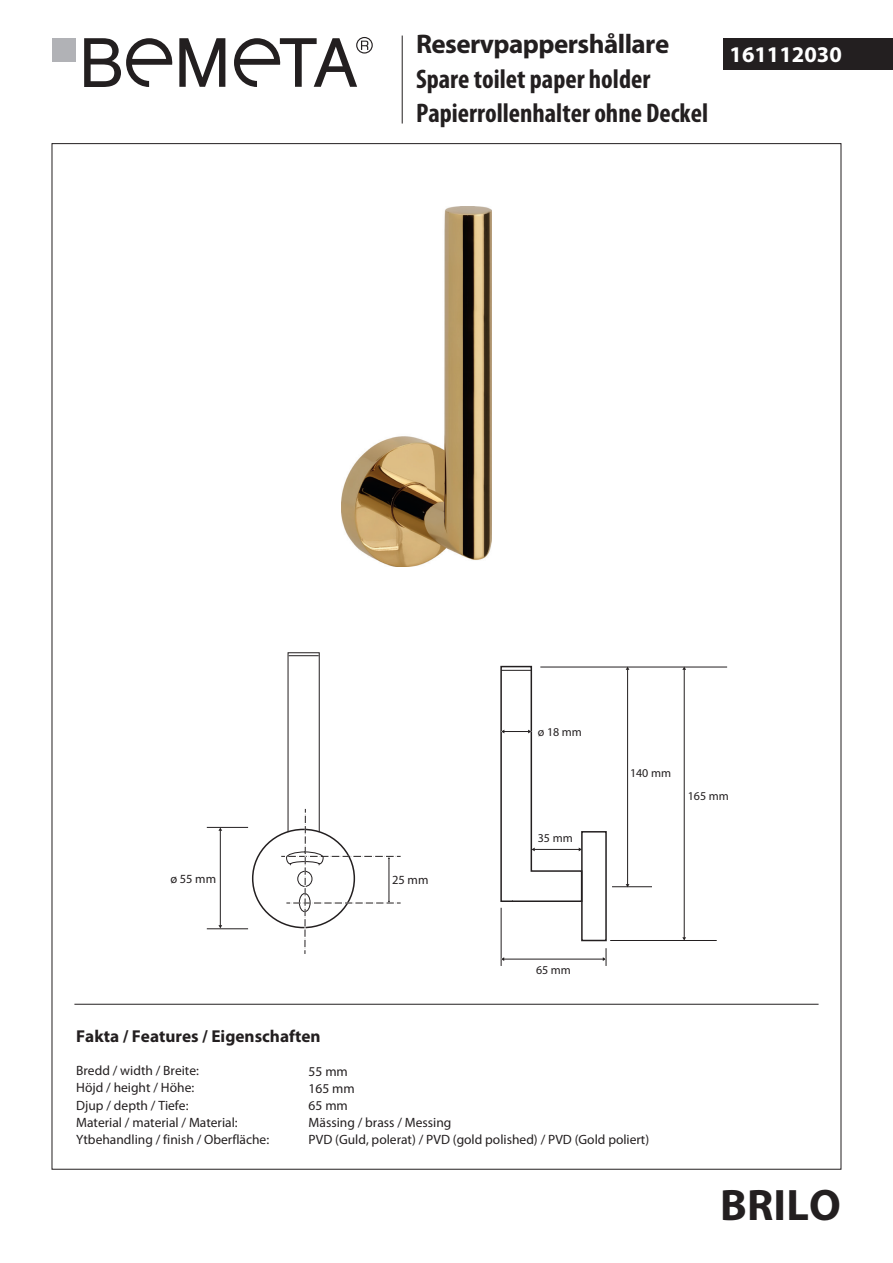
<style>
.page{position:relative;width:893px;height:1263px;background:#fff}
.page>*{position:absolute;margin:0;border:0;box-sizing:border-box;transform-origin:0 0}
.t1{font:700 44.25px "Myriad Pro";letter-spacing:.005em;color:#231f20}
.t2{font:700 condensed 27px/33.6px "Myriad Pro";color:#231f20}
.t3{font:700 27px "Myriad Pro";letter-spacing:-.02em;color:#231f20}
.t4{font:700 22.5px "Myriad Pro";color:#fff}
.t5{font:700 17.25px "Myriad Pro";color:#231f20}
.t6{font:13.5px/17.2px "Myriad Pro";color:#231f20}
.t7{font:12.45px "Myriad Pro";color:#231f20}
.t8{font:12px "Myriad Pro";color:#231f20}
</style>
<div class="page">
<img style="left:342px;top:206px;width:149px;height:361px">
<div style="left:724px;top:38px;width:169px;height:32px;background:#231f20"></div>
<svg style="left:179px;top:38px;width:46px;height:49px"></svg>
<svg style="left:84px;top:38px;width:89px;height:49px"></svg>
<div style="left:52px;top:38px;width:24px;height:24px;background:#b1b2b6"></div>
<svg style="left:234px;top:37px;width:139px;height:50px"></svg>
<hr style="left:402px;top:36px;width:1px;height:88px;background:#231f20">
<hr style="left:501px;top:908px;width:1px;height:58px;background:#231f20">
<hr style="left:504px;top:959px;width:99px;height:1px;background:#231f20">
<svg style="left:603px;top:948px;width:4px;height:18px"></svg>
<div style="left:581px;top:831px;width:26px;height:110px;background:#fff;border:2px solid #231f20"></div>
<hr style="left:627px;top:669px;width:1px;height:216px;background:#231f20">
<hr style="left:684px;top:669px;width:1px;height:269px;background:#231f20">
<hr style="left:610px;top:940px;width:107px;height:1px;background:#231f20">
<hr style="left:612px;top:886px;width:40px;height:1px;background:#231f20">
<hr style="left:540px;top:667px;width:187px;height:1px;background:#231f20">
<svg style="left:500px;top:665px;width:83px;height:238px"></svg>
<hr style="left:220px;top:830px;width:1px;height:96px;background:#231f20">
<hr style="left:207px;top:928px;width:41px;height:1px;background:#231f20">
<hr style="left:207px;top:827px;width:41px;height:1px;background:#231f20">
<svg style="left:275px;top:809px;width:126px;height:145px"></svg>
<hr style="left:501px;top:670px;width:30px;height:1px;background:#231f20">
<hr style="left:289px;top:655px;width:30px;height:1px;background:#231f20">
<hr style="left:74px;top:1004px;width:745px;height:1px;background:#231f20">
<h2 class="t3" style="left:416px;top:26px;width:255px">Reservpappershållare</h2>
<h2 class="t2" style="left:416px;top:62px;width:294px">Spare toilet paper holder<br>Papierrollenhalter ohne Deckel</h2>
<h3 class="t4" style="left:729px;top:40px;width:114px">161112030</h3>
<p class="t8" style="left:538px;top:724px;width:46px">ø 18 mm</p>
<p class="t8" style="left:630px;top:765px;width:43px">140 mm</p>
<p class="t7" style="left:170px;top:871px;width:47px">ø 55 mm</p>
<p class="t7" style="left:392px;top:872px;width:38px">25 mm</p>
<p class="t8" style="left:538px;top:831px;width:36px">35 mm</p>
<p class="t8" style="left:536px;top:962px;width:36px">65 mm</p>
<p class="t5" style="left:76px;top:1025px;width:246px">Fakta / Features / Eigenschaften</p>
<p class="t6" style="left:76px;top:1062px;width:194px">Bredd / width / Breite:<br>Höjd / height / Höhe:<br>Djup / depth / Tiefe:<br>Material / material / Material:<br>Ytbehandling / finish / Oberfläche:</p>
<p class="t6" style="left:309px;top:1062px;width:342px">55 mm<br>165 mm<br>65 mm<br>Mässing / brass / Messing<br>PVD (Guld, polerat) / PVD (gold polished) / PVD (Gold poliert)</p>
<p class="t8" style="left:688px;top:788px;width:43px">165 mm</p>
<h1 class="t1" style="left:720px;top:1176px;width:122px">BRILO</h1>
</div>
